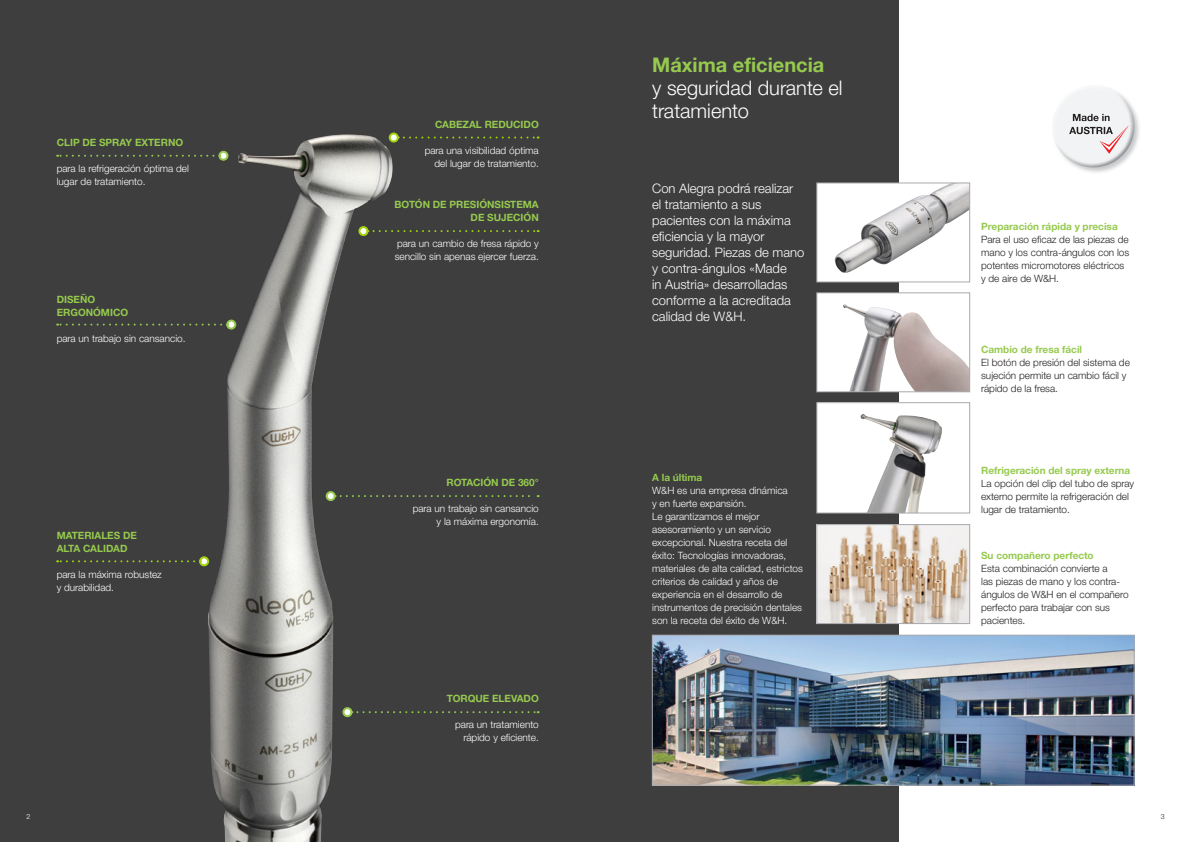
<style>
.page{position:relative;width:1191px;height:842px;background:#fff}
.page>*{position:absolute;margin:0;border:0;box-sizing:border-box;transform-origin:0 0}
.t1{font:20px/23px "Helvetica Neue World 45 Lt";color:#fff}
.t2{font:700 20px "Helvetica Neue World 75";color:#96ca4e}
.t3{font:13px/16px "Helvetica Neue World 45 Lt";color:#fff}
.t4{font:10px/13px "Helvetica Neue World 45 Lt";color:#fff}
.t5{font:10px/13px "Helvetica Neue World 45 Lt";color:#231f20}
.t6{font:700 10px/13px "Helvetica Neue World 75";color:#96ca4e}
.t7{font:7px "Helvetica Neue World 45 Lt";color:#fff}
.t8{font:7px "Helvetica Neue World 45 Lt";color:#231f20}
</style>
<div class="page">
<div style="left:0;top:0;width:899px;height:842px;background:#3e3e3f"></div>
<div style="left:817px;top:183px;width:152px;height:99px;background:#fff"></div>
<img style="left:834px;top:185px;width:133px;height:88px">
<div style="left:816px;top:183px;width:153px;height:99px;border:1px solid #a8a9ad"></div>
<img style="left:654px;top:637px;width:478px;height:146px">
<div style="left:652px;top:635px;width:482px;height:150px;border:1px solid #a8a9ad"></div>
<div style="left:817px;top:403px;width:152px;height:110px;background:#fff"></div>
<img style="left:860px;top:414px;width:82px;height:97px">
<div style="left:816px;top:403px;width:153px;height:110px;border:1px solid #a8a9ad"></div>
<div style="left:817px;top:293px;width:152px;height:99px;background:#fff"></div>
<img style="left:843px;top:304px;width:124px;height:86px">
<div style="left:816px;top:293px;width:153px;height:99px;border:1px solid #a8a9ad"></div>
<img style="left:208px;top:134px;width:185px;height:708px">
<img style="left:818px;top:526px;width:149px;height:96px">
<div style="left:816px;top:524px;width:153px;height:100px;border:1px solid #a8a9ad"></div>
<svg style="left:1053px;top:87px;width:86px;height:86px"></svg>
<svg style="left:219px;top:152px;width:8px;height:8px"></svg>
<svg style="left:57px;top:155px;width:156px;height:2px"></svg>
<div style="left:218px;top:151px;width:10px;height:10px;border:2px solid #96ca4e;border-radius:50%"></div>
<div style="left:227px;top:320px;width:8px;height:9px;background:#fff;border-radius:50%"></div>
<svg style="left:57px;top:324px;width:164px;height:2px"></svg>
<div style="left:226px;top:320px;width:10px;height:10px;border:2px solid #96ca4e;border-radius:50%"></div>
<div style="left:359px;top:227px;width:9px;height:8px;background:#fff;border-radius:50%"></div>
<svg style="left:368px;top:230px;width:170px;height:2px"></svg>
<div style="left:358px;top:226px;width:10px;height:10px;border:2px solid #a2d40a;border-radius:50%"></div>
<div style="left:327px;top:492px;width:8px;height:8px;background:#fff;border-radius:50%"></div>
<svg style="left:336px;top:495px;width:202px;height:2px"></svg>
<div style="left:326px;top:491px;width:10px;height:10px;border:2px solid #96ca4e;border-radius:50%"></div>
<div style="left:343px;top:708px;width:9px;height:8px;background:#fff;border-radius:50%"></div>
<svg style="left:352px;top:711px;width:186px;height:2px"></svg>
<div style="left:342px;top:707px;width:10px;height:10px;border:2px solid #96ca4e;border-radius:50%"></div>
<div style="left:390px;top:133px;width:8px;height:9px;background:#fff;border-radius:50%"></div>
<svg style="left:399px;top:137px;width:139px;height:2px"></svg>
<div style="left:389px;top:133px;width:10px;height:10px;border:2px solid #a2d40a;border-radius:50%"></div>
<div style="left:199px;top:557px;width:9px;height:9px;background:#fff;border-radius:50%"></div>
<svg style="left:57px;top:560px;width:137px;height:2px"></svg>
<div style="left:199px;top:556px;width:10px;height:10px;border:2px solid #a2d40a;border-radius:50%"></div>
<p class="t6" style="left:57px;top:136px;width:128px">CLIP DE SPRAY EXTERNO</p>
<p class="t4" style="left:57px;top:162px;width:134px">para la refrigeración óptima del lugar de tratamiento.</p>
<p class="t6" style="left:57px;top:293px;width:73px">DISEÑO<br>ERGONÓMICO</p>
<p class="t4" style="left:57px;top:332px;width:130px">para un trabajo sin cansancio.</p>
<p class="t6" style="left:57px;top:529px;width:82px">MATERIALES DE<br>ALTA CALIDAD</p>
<p class="t4" style="left:57px;top:568px;width:107px">para la máxima robustez y durabilidad.</p>
<p class="t6" style="left:435px;top:118px;width:105px">CABEZAL REDUCIDO</p>
<p class="t4" style="left:425px;top:144px;width:116px;text-align:right">para una visibilidad óptima del lugar de tratamiento.</p>
<p class="t6" style="left:394px;top:198px;width:146px;text-align:right">BOTÓN DE PRESIÓNSISTEMA<br>DE SUJECIÓN</p>
<p class="t4" style="left:395px;top:237px;width:145px">para un cambio de fresa rápido y sencillo sin apenas ejercer fuerza.</p>
<p class="t6" style="left:446px;top:476px;width:94px">ROTACIÓN DE 360°</p>
<p class="t4" style="left:413px;top:502px;width:128px;text-align:right">para un trabajo sin cansancio y la máxima ergonomía.</p>
<p class="t6" style="left:447px;top:692px;width:93px">TORQUE ELEVADO</p>
<p class="t4" style="left:455px;top:718px;width:85px;text-align:right">para un tratamiento rápido y eficiente.</p>
<h1 class="t2" style="left:652px;top:53px;width:174px">Máxima eficiencia</h1>
<h1 class="t1" style="left:652px;top:77px;width:192px">y seguridad durante el tratamiento</h1>
<h2 class="t3" style="left:652px;top:180px;width:154px">Con Alegra podrá realizar el tratamiento a sus pacientes con la máxima eficiencia y la mayor seguridad. Piezas de mano y contra-ángulos «Made<br>in Austria» desarrolladas conforme a la acreditada calidad de W&amp;H.</h2>
<p class="t6" style="left:652px;top:471px;width:52px">A la última</p>
<p class="t4" style="left:652px;top:484px;width:152px">W&amp;H es una empresa dinámica<br>y en fuerte expansión.<br>Le garantizamos el mejor asesoramiento y un servicio excepcional. Nuestra receta del éxito: Tecnologías innovadoras, materiales de alta calidad, estrictos criterios de calidad y años de experiencia en el desarrollo de instrumentos de precisión dentales son la receta del éxito de W&amp;H.</p>
<p class="t6" style="left:981px;top:220px;width:138px">Preparación rápida y precisa</p>
<p class="t5" style="left:981px;top:233px;width:150px">Para el uso eficaz de las piezas de mano y los contra-ángulos con los potentes micromotores eléctricos y de aire de W&amp;H.</p>
<p class="t6" style="left:981px;top:343px;width:103px">Cambio de fresa fácil</p>
<p class="t5" style="left:981px;top:356px;width:150px">El botón de presión del sistema de sujeción permite un cambio fácil y rápido de la fresa.</p>
<p class="t6" style="left:981px;top:464px;width:151px">Refrigeración del spray externa</p>
<p class="t5" style="left:981px;top:477px;width:155px">La opción del clip del tubo de spray externo permite la refrigeración del lugar de tratamiento.</p>
<p class="t6" style="left:981px;top:549px;width:114px">Su compañero perfecto</p>
<p class="t5" style="left:981px;top:562px;width:149px">Esta combinación convierte a<br>las piezas de mano y los contra&shy;ángulos de W&amp;H en el compañero perfecto para trabajar con sus pacientes.</p>
<p class="t7" style="left:26px;top:812px;width:5px">2</p>
<p class="t8" style="left:1160px;top:812px;width:5px">3</p>
</div>
